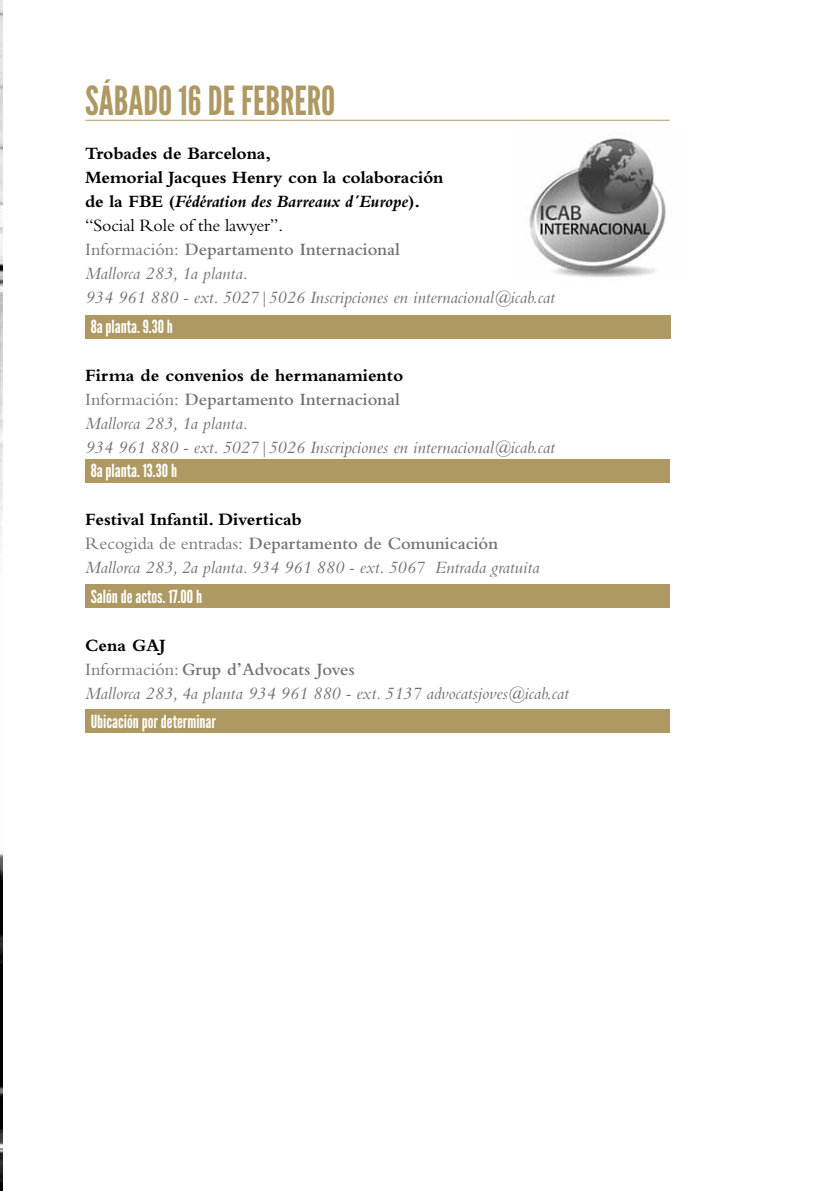
<style>
.page{position:relative;width:840px;height:1191px;background:#fff}
.page>*{position:absolute;margin:0;border:0;box-sizing:border-box;transform-origin:0 0}
.t1{font:40px "League Gothic";color:#ae9962}
.t2{font:italic 18px/24px "Bembo Std";color:#707172}
.t3{font:18px "League Gothic";color:#fff}
.s1{font-weight:700;font-style:normal;color:#000}
.s2{font-weight:700;color:#000}
.s3{font-style:normal;color:#000}
.s4{font-style:normal}
.s5{font-weight:600;font-style:normal}
</style>
<div class="page">
<img style="left:0;top:0;width:2px;height:1191px">
<div style="left:85px;top:315px;width:585px;height:23px;background:#ae9962"></div>
<div style="left:85px;top:459px;width:584px;height:24px;background:#ae9962"></div>
<div style="left:85px;top:584px;width:584px;height:24px;background:#ae9962"></div>
<div style="left:85px;top:709px;width:584px;height:23px;background:#ae9962"></div>
<hr style="left:85px;top:120px;width:584px;height:1px;background:#ae9962">
<img style="left:529px;top:138px;width:137px;height:140px">
<h1 class="t1" style="left:85px;top:78px;width:209px">sábado 16 de febrero</h1>
<p class="t2" style="left:85px;top:141px;width:471px"><span class="s1">Trobades de Barcelona,<br>Memorial Jacques Henry con la colaboración<br>de la FBE (</span><span class="s2">Fédération des Barreaux d´Europe</span><span class="s1">).<br></span><span class="s3">“Social Role of the lawyer”.<br></span><span class="s4">Información:</span> <span class="s5">Departamento Internacional<br></span>Mallorca 283, 1a planta.<br>934 961 880 - ext. 5027|5026 Inscripciones en internacional@icab.cat</p>
<p class="t3" style="left:91px;top:316px;width:84px">8a planta. 9.30 h</p>
<p class="t2" style="left:85px;top:363px;width:471px"><span class="s1">Firma de convenios de hermanamiento<br></span><span class="s4">Información:</span> <span class="s5">Departamento Internacional<br></span>Mallorca 283, 1a planta.<br>934 961 880 - ext. 5027|5026 Inscripciones en internacional@icab.cat</p>
<p class="t3" style="left:91px;top:460px;width:88px">8a planta. 13.30 h</p>
<p class="t2" style="left:85px;top:507px;width:455px"><span class="s1">Festival Infantil. Diverticab<br></span><span class="s4">Recogida de entradas:</span> <span class="s5">Departamento de Comunicación<br></span>Mallorca 283, 2a planta. 934 961 880 - ext. 5067 Entrada gratuita</p>
<p class="t3" style="left:91px;top:586px;width:113px">Salón de actos. 17.00 h</p>
<p class="t2" style="left:85px;top:632px;width:485px"><span class="s1">Cena GAJ<br></span><span class="s4">Información:</span> <span class="s5">Grup d’Advocats Joves<br></span>Mallorca 283, 4a planta 934 961 880 - ext. 5137 advocatsjoves@icab.cat</p>
<p class="t3" style="left:91px;top:711px;width:127px">Ubicación por determinar</p>
</div>
